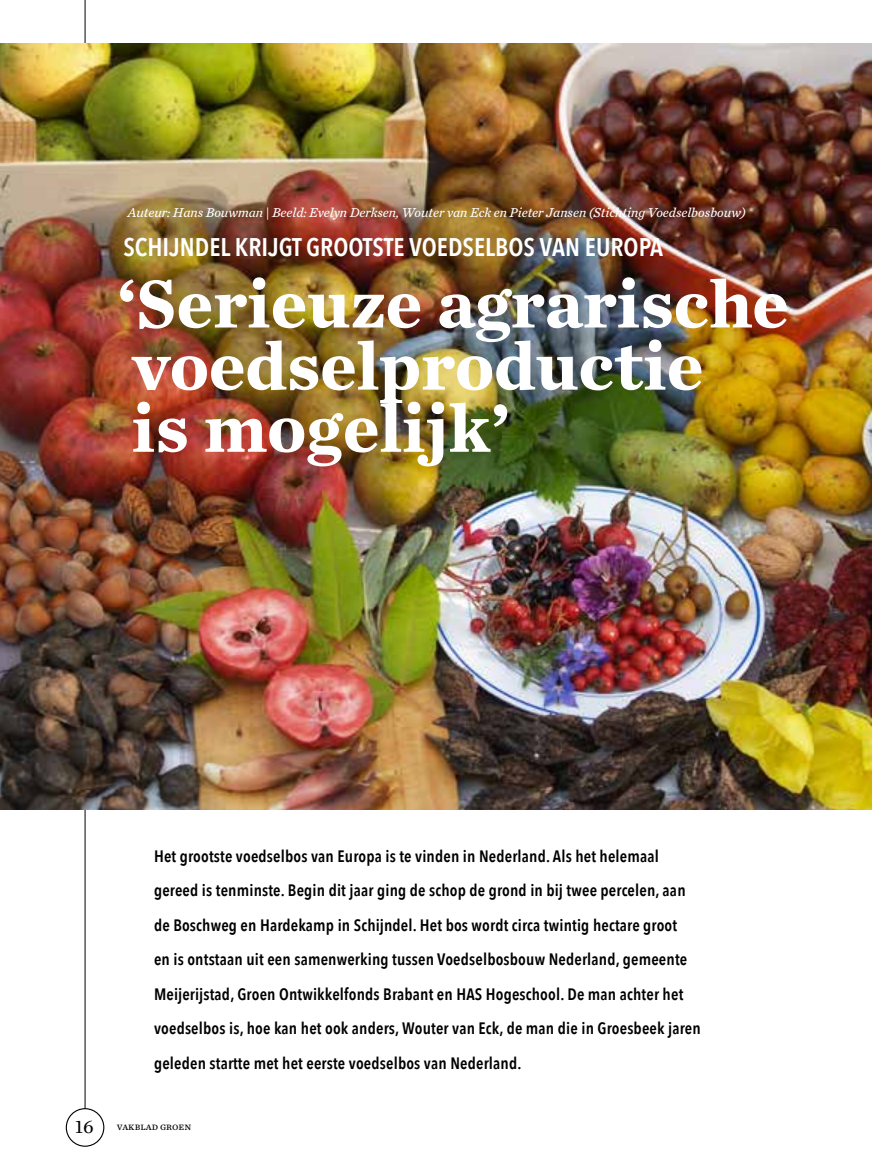
<style>
.page{position:relative;width:872px;height:1170px;background:#fff}
.page>*{position:absolute;margin:0;border:0;box-sizing:border-box;transform-origin:0 0}
.t1{font:700 70.5px/62.1px "Chronicle Text G4";color:#fff}
.t2{font:600 25.5px "Avenir Next Condensed";color:#fff}
.t3{font:600 16.5px/34.5px "Avenir Next Condensed";letter-spacing:.01em;color:#000}
.t4{font:italic 13.5px "Chronicle Text G3";color:#fff}
.t5{font:10.5px "Chronicle Text G2";color:#000}
.s1{font-family:"Chronicle Text G1";font-size:19.5px}
</style>
<div class="page">
<div style="left:66px;top:1107px;width:38px;height:39px;border:1px solid #000;border-radius:50%"></div>
<hr style="left:85px;top:0;width:1px;height:1108px;background:#000">
<img style="left:0;top:43px;width:872px;height:766px">
<p class="t4" style="left:127px;top:202px;width:620px">Auteur: Hans Bouwman | Beeld: Evelyn Derksen, Wouter van Eck en Pieter Jansen (Stichting Voedselbosbouw)</p>
<h2 class="t2" style="left:123px;top:224px;width:541px">SCHIJNDEL KRIJGT GROOTSTE VOEDSELBOS VAN EUROPA</h2>
<h1 class="t1" style="left:117px;top:268px;width:673px">‘Serieuze agrarische voedselproductie<br>is mogelijk’</h1>
<p class="t3" style="left:154px;top:838px;width:548px">Het grootste voedselbos van Europa is te vinden in Nederland. Als het helemaal gereed is tenminste. Begin dit jaar ging de schop de grond in bij twee percelen, aan de Boschweg en Hardekamp in Schijndel. Het bos wordt circa twintig hectare groot<br>en is ontstaan uit een samenwerking tussen Voedselbosbouw Nederland, gemeente Meijerijstad, Groen Ontwikkelfonds Brabant en HAS Hogeschool. De man achter het voedselbos is, hoe kan het ook anders, Wouter van Eck, de man die in Groesbeek jaren geleden startte met het eerste voedselbos van Nederland.</p>
<p class="t5" style="left:75px;top:1117px;width:117px"><span class="s1">16</span> vakblad groen</p>
</div>
